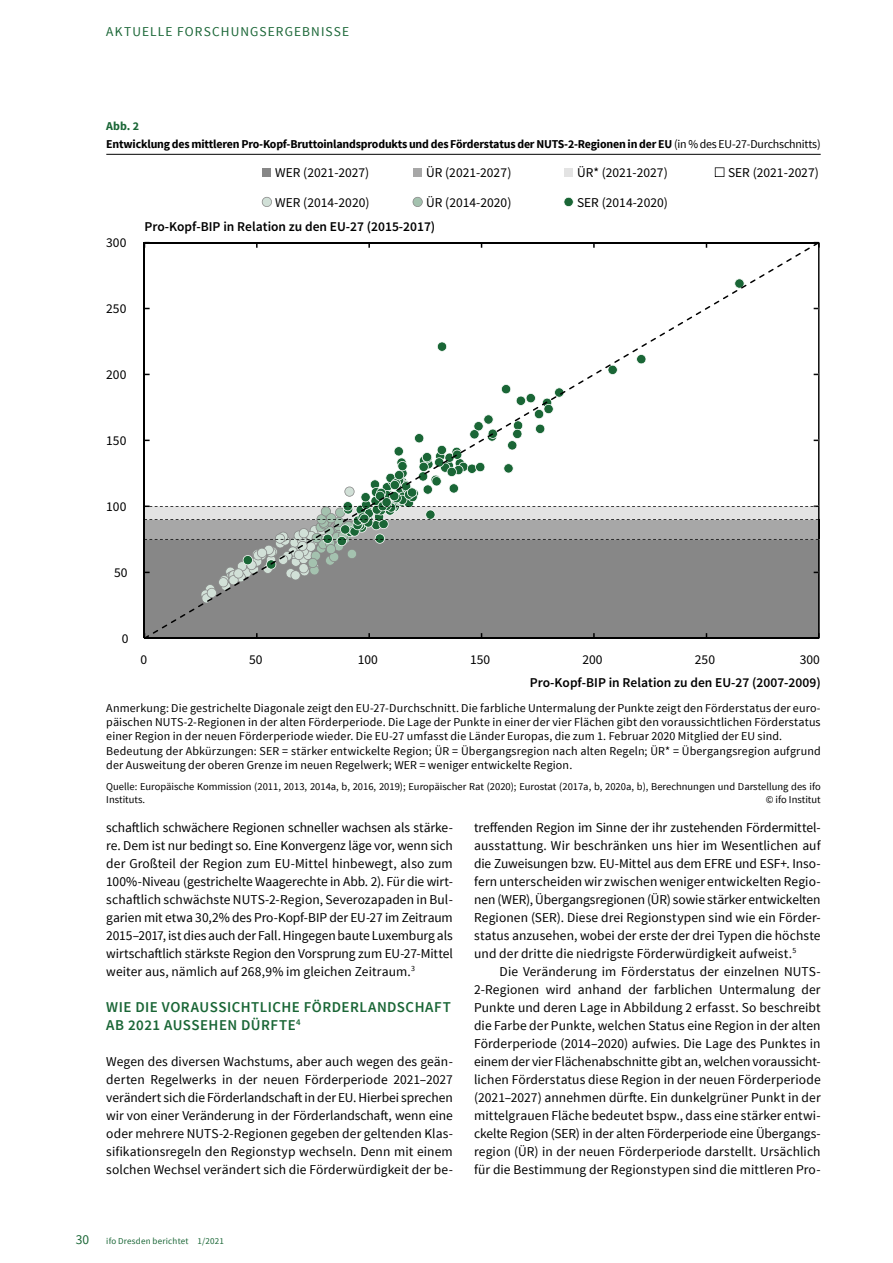
<style>
.page{position:relative;width:893px;height:1263px;background:#fff}
.page>*{position:absolute;margin:0;border:0;box-sizing:border-box;transform-origin:0 0}
.t1{font:600 15px/18px "Source Sans Pro";letter-spacing:.03em;color:#1a6636}
.t2{font:13.5px/18px "Source Sans Pro";letter-spacing:.005em;color:#000;text-align:justify}
.t3{font:600 13.5px "Source Sans Pro";color:#000}
.t4{font:13.5px "Source Sans Pro";letter-spacing:.085em;color:#1a6636}
.t5{font:12px/14.2px "Source Sans Pro";letter-spacing:.01em;color:#000}
.t6{font:700 12px/18px "Source Sans Pro";letter-spacing:-.015em;color:#000}
.t7{font:10.5px/12.8px "Source Sans Pro";color:#000}
.t8{font:9px "Source Sans Pro";letter-spacing:.02em;color:#1a6636}
.s1{color:#1a6636}
.s2{font-weight:400}
</style>
<div class="page">
<hr style="left:106px;top:154px;width:715px;height:1px;background:#000">
<svg style="left:144px;top:242px;width:676px;height:397px"></svg>
<div style="left:262px;top:168px;width:9px;height:9px;background:#878787"></div>
<div style="left:413px;top:168px;width:9px;height:9px;background:#a7a7a7"></div>
<div style="left:564px;top:168px;width:9px;height:9px;background:#e3e3e3"></div>
<svg style="left:715px;top:167px;width:9px;height:10px"></svg>
<svg style="left:262px;top:197px;width:10px;height:10px"></svg>
<svg style="left:413px;top:197px;width:10px;height:10px"></svg>
<svg style="left:564px;top:197px;width:10px;height:10px"></svg>
<p class="t4" style="left:106px;top:23px;width:244px">Aktuelle Forschungsergebnisse</p>
<p class="t6" style="left:106px;top:117px;width:716px"><span class="s1">Abb. 2<br></span>Entwicklung des mittleren Pro-Kopf-Bruttoinlandsprodukts und des Förderstatus der NUTS-2-Regionen in der EU <span class="s2">(in % des EU-27-Durchschnitts)</span></p>
<p class="t2" style="left:106px;top:234px;width:22px">300</p>
<p class="t2" style="left:275px;top:163px;width:96px">WER (2021-2027)</p>
<p class="t2" style="left:426px;top:163px;width:87px">ÜR (2021-2027)</p>
<p class="t2" style="left:577px;top:163px;width:92px">ÜR* (2021-2027)</p>
<p class="t2" style="left:728px;top:163px;width:92px">SER (2021-2027)</p>
<p class="t2" style="left:275px;top:193px;width:96px">WER (2014-2020)</p>
<p class="t2" style="left:426px;top:193px;width:87px">ÜR (2014-2020)</p>
<p class="t2" style="left:577px;top:193px;width:92px">SER (2014-2020)</p>
<p class="t3" style="left:145px;top:218px;width:292px">Pro-Kopf-BIP in Relation zu den EU-27 (2015-2017)</p>
<p class="t2" style="left:106px;top:300px;width:22px">250</p>
<p class="t2" style="left:106px;top:366px;width:22px">200</p>
<p class="t2" style="left:106px;top:432px;width:22px">150</p>
<p class="t2" style="left:106px;top:498px;width:22px">100</p>
<p class="t2" style="left:114px;top:564px;width:15px">50</p>
<p class="t2" style="left:122px;top:630px;width:8px">0</p>
<p class="t2" style="left:141px;top:651px;width:8px">0</p>
<p class="t2" style="left:249px;top:651px;width:15px">50</p>
<p class="t2" style="left:358px;top:651px;width:22px">100</p>
<p class="t2" style="left:470px;top:651px;width:22px">150</p>
<p class="t2" style="left:582px;top:651px;width:22px">200</p>
<p class="t2" style="left:695px;top:651px;width:22px">250</p>
<p class="t2" style="left:800px;top:651px;width:22px">300</p>
<p class="t3" style="left:530px;top:674px;width:292px">Pro-Kopf-BIP in Relation zu den EU-27 (2007-2009)</p>
<p class="t5" style="left:106px;top:701px;width:716px">Anmerkung: Die gestrichelte Diagonale zeigt den EU-27-Durchschnitt. Die farbliche Untermalung der Punkte zeigt den Förderstatus der euro&shy;päischen NUTS-2-Regionen in der alten Förderperiode. Die Lage der Punkte in einer der vier Flächen gibt den voraussichtlichen Förderstatus einer Region in der neuen Förderperiode wieder. Die EU-27 umfasst die Länder Europas, die zum 1. Februar 2020 Mitglied der EU sind.<br>Bedeutung der Abkürzungen: SER = stärker entwickelte Region; ÜR = Übergangsregion nach alten Regeln; ÜR* = Übergangsregion aufgrund der Ausweitung der oberen Grenze im neuen Regelwerk; WER = weniger entwickelte Region.</p>
<p class="t7" style="left:106px;top:780px;width:716px">Quelle: Europäische Kommission (2011, 2013, 2014a, b, 2016, 2019); Europäischer Rat (2020); Eurostat (2017a, b, 2020a, b), Berechnungen und Darstellung des ifo<br>Instituts.</p>
<p class="t7" style="left:766px;top:793px;width:57px">© ifo Institut</p>
<p class="t2" style="left:106px;top:818px;width:348px">schaftlich schwächere Regionen schneller wachsen als stärke&shy;re. Dem ist nur bedingt so. Eine Konvergenz läge vor, wenn sich der Großteil der Region zum EU-Mittel hinbewegt, also zum 100%-Niveau (gestrichelte Waagerechte in Abb. 2). Für die wirt&shy;schaftlich schwächste NUTS-2-Region, Severozapaden in Bul&shy;garien mit etwa 30,2% des Pro-Kopf-BIP der EU-27 im Zeitraum 2015–2017, ist dies auch der Fall. Hingegen baute Luxemburg als wirtschaftlich stärkste Region den Vorsprung zum EU-27-Mittel weiter aus, nämlich auf 268,9% im gleichen Zeitraum.<sup>3</sup></p>
<p class="t1" style="left:106px;top:998px;width:346px">WIE DIE VORAUSSICHTLICHE FÖRDERLANDSCHAFT<br>AB 2021 AUSSEHEN DÜRFTE<sup>4</sup></p>
<p class="t2" style="left:106px;top:1052px;width:348px">Wegen des diversen Wachstums, aber auch wegen des geän&shy;derten Regelwerks in der neuen Förderperiode 2021–2027 verändert sich die Förderlandschaft in der EU. Hierbei sprechen wir von einer Veränderung in der Förderlandschaft, wenn eine oder mehrere NUTS-2-Regionen gegeben der geltenden Klas&shy;sifikationsregeln den Regionstyp wechseln. Denn mit einem solchen Wechsel verändert sich die Förderwürdigkeit der be-</p>
<p class="t2" style="left:474px;top:818px;width:348px">treffenden Region im Sinne der ihr zustehenden Fördermittel&shy;ausstattung. Wir beschränken uns hier im Wesentlichen auf die Zuweisungen bzw. EU-Mittel aus dem EFRE und ESF+. Inso&shy;fern unterscheiden wir zwischen weniger entwickelten Regio&shy;nen (WER), Übergangsregionen (ÜR) sowie stärker entwickelten Regionen (SER). Diese drei Regionstypen sind wie ein Förder&shy;status anzusehen, wobei der erste der drei Typen die höchste und der dritte die niedrigste Förderwürdigkeit aufweist.<sup>5</sup></p>
<p class="t2" style="left:474px;top:962px;width:348px;text-indent:26px">Die Veränderung im Förderstatus der einzelnen NUTS-2-Regionen wird anhand der farblichen Untermalung der Punkte und deren Lage in Abbildung 2 erfasst. So beschreibt die Farbe der Punkte, welchen Status eine Region in der alten Förderperiode (2014–2020) aufwies. Die Lage des Punktes in einem der vier Flächenabschnitte gibt an, welchen voraussicht&shy;lichen Förderstatus diese Region in der neuen Förderperiode (2021–2027) annehmen dürfte. Ein dunkelgrüner Punkt in der mittelgrauen Fläche bedeutet bspw., dass eine stärker entwi&shy;ckelte Region (SER) in der alten Förderperiode eine Übergangs&shy;region (ÜR) in der neuen Förderperiode darstellt. Ursächlich für die Bestimmung der Regionstypen sind die mittleren Pro-</p>
<p class="t4" style="left:76px;top:1231px;width:15px">30</p>
<p class="t8" style="left:106px;top:1235px;width:119px">ifo Dresden berichtet 1/2021</p>
</div>
